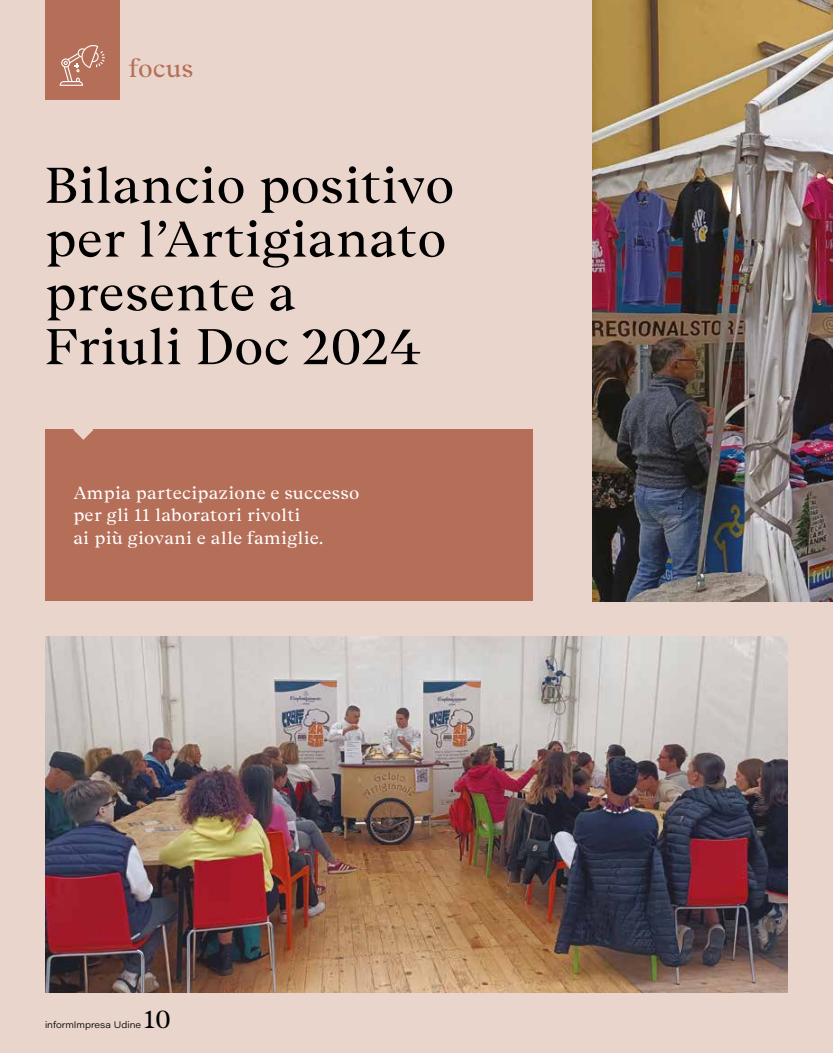
<style>
.page{position:relative;width:833px;height:1053px;background:#fff}
.page>*{position:absolute;margin:0;border:0;box-sizing:border-box;transform-origin:0 0}
.t1{font:50px/53.8px "Beirut Display";color:#000}
.t2{font:25px "Beirut Display";color:#b56e57}
.t3{font:25px "Beirut Display";color:#000}
.t4{font:17.5px/22.5px "Beirut Display";letter-spacing:.01em;color:#fff}
.t5{font:9.38px "Acumin Variable Concept";color:#000}
</style>
<div class="page">
<div style="left:0;top:0;width:833px;height:1052px;background:#e9d5cb"></div>
<div style="left:45px;top:0;width:74px;height:99px;background:#b56e57"></div>
<svg style="left:60px;top:45px;width:45px;height:41px"></svg>
<img style="left:592px;top:0;width:241px;height:601px">
<img style="left:45px;top:636px;width:743px;height:356px">
<div style="left:45px;top:430px;width:487px;height:171px;background:#b56e57"></div>
<svg style="left:73px;top:429px;width:20px;height:11px"></svg>
<h2 class="t2" style="left:129px;top:50px;width:66px">focus</h2>
<h1 class="t1" style="left:45px;top:155px;width:411px">Bilancio positivo per l’Artigianato presente a<br>Friuli Doc 2024</h1>
<p class="t4" style="left:73px;top:480px;width:287px">Ampia partecipazione e successo per gli 11 laboratori rivolti<br>ai più giovani e alle famiglie.</p>
<p class="t5" style="left:45px;top:1018px;width:98px">informImpresa Udine</p>
<h2 class="t3" style="left:144px;top:1000px;width:29px">10</h2>
</div>
